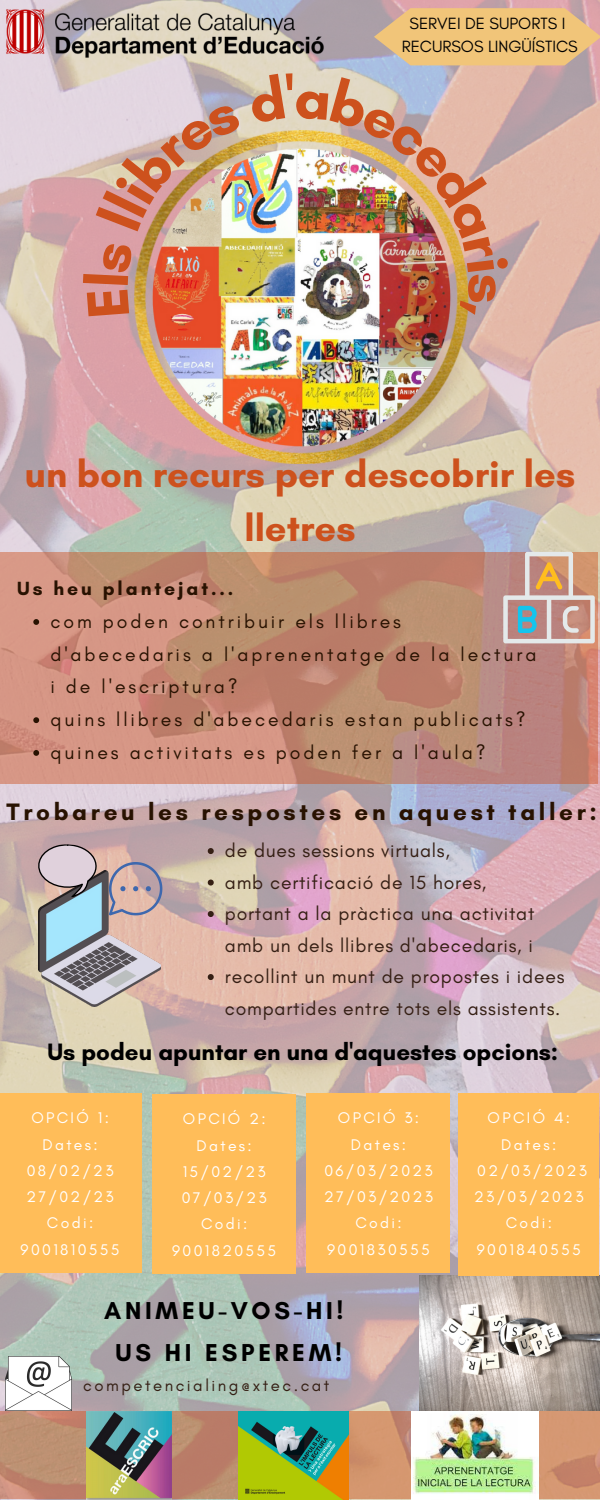
<style>
.page{position:relative;width:600px;height:1500px;background:#fff}
.page>*{position:absolute;margin:0;border:0;box-sizing:border-box;transform-origin:0 0}
.t1{font:700 59.8px "Glacial Indifference";color:#cd511d}
.t2{font:700 38.1px/53.2px "Glacial Indifference";color:#cd511d;text-align:center}
.t3{font:700 24.9px/42px "Glacial Indifference";letter-spacing:.15em;color:#000;text-align:center}
.t4{font:700 24.2px "Glacial Indifference";letter-spacing:.15em;color:#281201}
.t5{font:700 24.1px "Glacial Indifference";color:#000}
.t6{font:19.4px/31.5px "Glacial Indifference";letter-spacing:.04em;color:#351f14}
.t7{font:19.4px/32.7px "Glacial Indifference";letter-spacing:.15em;color:#281201}
.t8{font:700 19.4px "Glacial Indifference";letter-spacing:.15em;color:#281201}
.t9{font:16.7px "Glacial Indifference";letter-spacing:.15em;color:#351f14}
.t10{font:16.6px/22.7px "Glacial Indifference";color:#000;text-align:center}
.t11{font:15.7px/26.2px "Glacial Indifference";letter-spacing:.15em;color:#fff;text-align:center}
</style>
<div class="page">
<img style="left:0;top:0;width:600px;height:1500px">
<svg style="left:0;top:552px;width:598px;height:232px;background:#c48b77"></svg>
<svg style="left:0;top:1411px;width:600px;height:88px;background:#c58e70"></svg>
<img style="left:5px;top:1357px;width:67px;height:54px">
<img style="left:38px;top:871px;width:123px;height:135px">
<svg style="left:109px;top:862px;width:53px;height:53px;background:#bda6aa"></svg>
<svg style="left:34px;top:843px;width:65px;height:54px;background:#beaeb4"></svg>
<img style="left:419px;top:1276px;width:180px;height:135px">
<svg style="left:503px;top:552px;width:92px;height:91px;background:#c4a396"></svg>
<div style="left:0;top:1093px;width:141px;height:180px;background:#ffbd59"></div>
<div style="left:152px;top:1094px;width:144px;height:180px;background:#ffbd59"></div>
<div style="left:306px;top:1093px;width:144px;height:180px;background:#ffbd59"></div>
<div style="left:458px;top:1093px;width:141px;height:182px;background:#ffbd59"></div>
<img style="left:411px;top:1411px;width:127px;height:89px">
<img style="left:135px;top:316px;width:333px;height:148px">
<img style="left:87px;top:1412px;width:85px;height:87px">
<svg style="left:374px;top:8px;width:226px;height:57px;background:#e9c081"></svg>
<img style="left:239px;top:1412px;width:109px;height:87px">
<img style="left:5px;top:9px;width:320px;height:50px">
<svg style="left:33px;top:619px;width:6px;height:6px"></svg>
<svg style="left:33px;top:717px;width:6px;height:6px"></svg>
<svg style="left:33px;top:750px;width:6px;height:6px"></svg>
<svg style="left:208px;top:848px;width:6px;height:6px"></svg>
<svg style="left:208px;top:880px;width:6px;height:6px"></svg>
<svg style="left:208px;top:911px;width:6px;height:6px"></svg>
<svg style="left:208px;top:974px;width:6px;height:6px"></svg>
<img style="left:82px;top:73px;width:427px;height:243px">
<p class="t10" style="left:402px;top:12px;width:177px">SERVEI DE SUPORTS I<br>RECURSOS LINGÜÍSTICS</p>
<h1 class="t1" style="left:525px;top:273px;width:32px;rotate:90deg">s</h1>
<h2 class="t2" style="left:25px;top:447px;width:552px">un bon recurs per descobrir les lletres</h2>
<p class="t8" style="left:17px;top:577px;width:217px">Us heu plantejat...</p>
<p class="t7" style="left:50px;top:605px;width:488px">com poden contribuir els llibres d'abecedaris a l'aprenentatge de la lectura i de l'escriptura?<br>quins llibres d'abecedaris estan publicats? quines activitats es poden fer a l'aula?</p>
<h3 class="t4" style="left:7px;top:797px;width:592px">Trobareu les respostes en aquest taller:</h3>
<p class="t6" style="left:225px;top:835px;width:341px">de dues sessions virtuals,<br>amb certificació de 15 hores,<br>portant a la pràctica una activitat amb un dels llibres d'abecedaris, i recollint un munt de propostes i idees compartides entre tots els assistents.</p>
<h3 class="t5" style="left:48px;top:1037px;width:512px">Us podeu apuntar en una d'aquestes opcions:</h3>
<p class="t11" style="left:21px;top:1105px;width:100px">OPCIÓ 1:<br>Dates:<br>08/02/23<br>27/02/23<br>Codi:<br>9001810555</p>
<p class="t11" style="left:172px;top:1106px;width:106px">OPCIÓ 2:<br>Dates:<br>15/02/23<br>07/03/23<br>Codi:<br>9001820555</p>
<p class="t11" style="left:324px;top:1105px;width:110px">OPCIÓ 3:<br>Dates:<br>06/03/2023<br>27/03/2023<br>Codi:<br>9001830555</p>
<p class="t11" style="left:474px;top:1105px;width:114px">OPCIÓ 4:<br>Dates:<br>02/03/2023<br>23/03/2023<br>Codi:<br>9001840555</p>
<h3 class="t3" style="left:104px;top:1289px;width:241px">ANIMEU-VOS-HI!<br>US HI ESPEREM!</h3>
<p class="t9" style="left:83px;top:1375px;width:248px">competencialing@xtec.cat</p>
</div>
